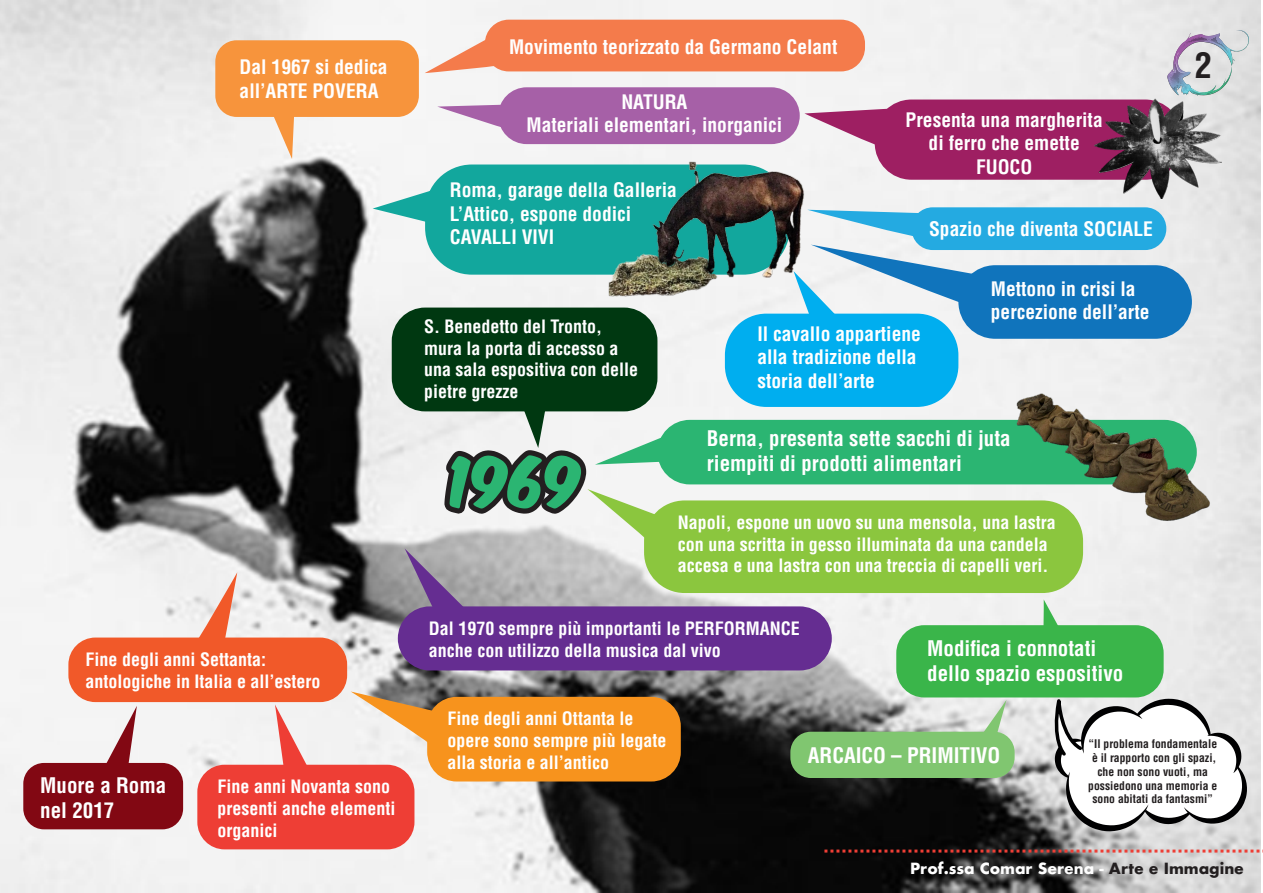
<style>
.page{position:relative;width:1263px;height:893px;background:#fff}
.page>*{position:absolute;margin:0;border:0;box-sizing:border-box;transform-origin:0 0}
.t1{font:59.85px "Komika Axis";color:#2bb572}
.t2{font:700 condensed 34.65px "Helvetica LT Std";color:#231f20}
.t3{font:700 condensed 21px/25.2px "Helvetica LT Std";color:#fff}
.t4{font:700 condensed 19.5px/23.4px "Helvetica LT Std";color:#fff}
.t5{font:700 condensed 18px/21.6px "Helvetica LT Std";color:#fff}
.t6{font:700 15px "Futura";color:#fff}
.t7{font:700 condensed 11.7px/14px "Helvetica LT Std";color:#231f20;text-align:center}
.s1{color:#231f20}
</style>
<div class="page">
<img style="left:0;top:0;width:1261px;height:893px">
<img style="left:1167px;top:29px;width:83px;height:67px">
<svg style="left:824px;top:849px;width:439px;height:3px"></svg>
<div style="left:657px;top:420px;width:540px;height:64px;background:#2bb572;border-radius:32px"></div>
<div style="left:958px;top:265px;width:234px;height:74px;background:#1074bc;border-radius:37px"></div>
<div style="left:911px;top:207px;width:255px;height:43px;background:#24aae1;border-radius:21px"></div>
<svg style="left:373px;top:182px;width:62px;height:47px"></svg>
<div style="left:425px;top:165px;width:365px;height:110px;background:#12a79d;border-radius:47px"></div>
<div style="left:498px;top:87px;width:302px;height:57px;background:#a660a7;border-radius:28px"></div>
<div style="left:215px;top:40px;width:204px;height:77px;background:#f7943c;border-radius:21px"></div>
<svg style="left:793px;top:210px;width:196px;height:143px"></svg>
<div style="left:725px;top:314px;width:233px;height:93px;background:#00aeef;border-radius:41px"></div>
<svg style="left:270px;top:117px;width:25px;height:42px"></svg>
<svg style="left:437px;top:104px;width:70px;height:32px"></svg>
<div style="left:875px;top:100px;width:307px;height:80px;background:#9e1f62;border-radius:37px"></div>
<svg style="left:804px;top:108px;width:84px;height:44px"></svg>
<svg style="left:425px;top:32px;width:91px;height:41px"></svg>
<div style="left:644px;top:500px;width:439px;height:93px;background:#8bc63e;border-radius:41px"></div>
<div style="left:392px;top:308px;width:265px;height:103px;background:#003811;border-radius:33px"></div>
<div style="left:896px;top:625px;width:267px;height:72px;background:#3ab54a;border-radius:28px"></div>
<div style="left:790px;top:732px;width:225px;height:46px;background:#80c670;border-radius:21px"></div>
<svg style="left:973px;top:700px;width:33px;height:36px"></svg>
<div style="left:398px;top:606px;width:434px;height:64px;background:#652d91;border-radius:32px"></div>
<div style="left:68px;top:638px;width:279px;height:64px;background:#f15929;border-radius:27px"></div>
<svg style="left:191px;top:572px;width:46px;height:66px"></svg>
<div style="left:427px;top:697px;width:254px;height:84px;background:#f7931d;border-radius:30px"></div>
<svg style="left:351px;top:691px;width:89px;height:55px"></svg>
<div style="left:197px;top:765px;width:217px;height:84px;background:#ee3e35;border-radius:27px"></div>
<svg style="left:275px;top:704px;width:43px;height:61px"></svg>
<div style="left:23px;top:763px;width:160px;height:66px;background:#820813;border-radius:21px"></div>
<svg style="left:90px;top:706px;width:47px;height:57px"></svg>
<svg style="left:1041px;top:599px;width:206px;height:232px"></svg>
<img style="left:1013px;top:388px;width:201px;height:136px">
<div style="left:485px;top:20px;width:380px;height:51px;background:#f47b4b;border-radius:24px"></div>
<img style="left:1095px;top:98px;width:126px;height:100px">
<img style="left:603px;top:158px;width:210px;height:141px">
<svg style="left:405px;top:387px;width:288px;height:231px"></svg>
<p class="t4" style="left:240px;top:55px;width:149px">Dal 1967 si dedica all’ARTE POVERA</p>
<p class="t5" style="left:86px;top:649px;width:237px">Fine degli anni Settanta: antologiche in Italia e all’estero</p>
<p class="t3" style="left:40px;top:773px;width:127px">Muore a Roma nel 2017</p>
<p class="t5" style="left:218px;top:776px;width:180px">Fine anni Novanta sono presenti anche elementi organici</p>
<p class="t4" style="left:509px;top:35px;width:330px">Movimento teorizzato da Germano Celant</p>
<p class="t4" style="left:526px;top:90px;width:257px;text-align:center">NATURA<br>Materiali elementari, inorganici</p>
<p class="t4" style="left:450px;top:179px;width:228px">Roma, garage della Galleria<br>L’Attico, espone dodici<br>CAVALLI VIVI</p>
<p class="t4" style="left:905px;top:108px;width:199px;text-align:center">Presenta una margherita di ferro che emette<br>FUOCO</p>
<p class="t4" style="left:929px;top:217px;width:225px">Spazio che diventa SOCIALE</p>
<p class="t5" style="left:424px;top:316px;width:215px">S. Benedetto del Tronto, mura la porta di accesso a una sala espositiva con delle pietre grezze</p>
<h1 class="t1" style="left:450px;top:452px;width:134px">1969</h1>
<p class="t4" style="left:757px;top:322px;width:165px">Il cavallo appartiene alla tradizione della storia dell’arte</p>
<p class="t4" style="left:991px;top:277px;width:160px">Mettono in crisi la percezione dell’arte</p>
<p class="t3" style="left:707px;top:425px;width:305px">Berna, presenta sette sacchi di juta riempiti di prodotti alimentari</p>
<p class="t5" style="left:678px;top:512px;width:379px">Napoli, espone un uovo su una mensola, una lastra con una scritta in gesso illuminata da una candela accesa e una lastra con una treccia di capelli veri.</p>
<p class="t5" style="left:429px;top:617px;width:373px">Dal 1970 sempre più importanti le PERFORMANCE anche con utilizzo della musica dal vivo</p>
<p class="t3" style="left:927px;top:636px;width:197px">Modifica i connotati dello spazio espositivo</p>
<h2 class="t2" style="left:1195px;top:43px;width:19px">2</h2>
<p class="t5" style="left:447px;top:708px;width:220px">Fine degli anni Ottanta le opere sono sempre più legate alla storia e all’antico</p>
<p class="t3" style="left:808px;top:742px;width:194px">ARCAICO – PRIMITIVO</p>
<p class="t7" style="left:1088px;top:736px;width:131px">“Il problema fondamentale è il rapporto con gli spazi, che non sono vuoti, ma possiedono una memoria e sono abitati da fantasmi”</p>
<p class="t6" style="left:910px;top:858px;width:335px">Prof.ssa Comar Serena - <span class="s1">Arte e Immagine</span></p>
</div>
